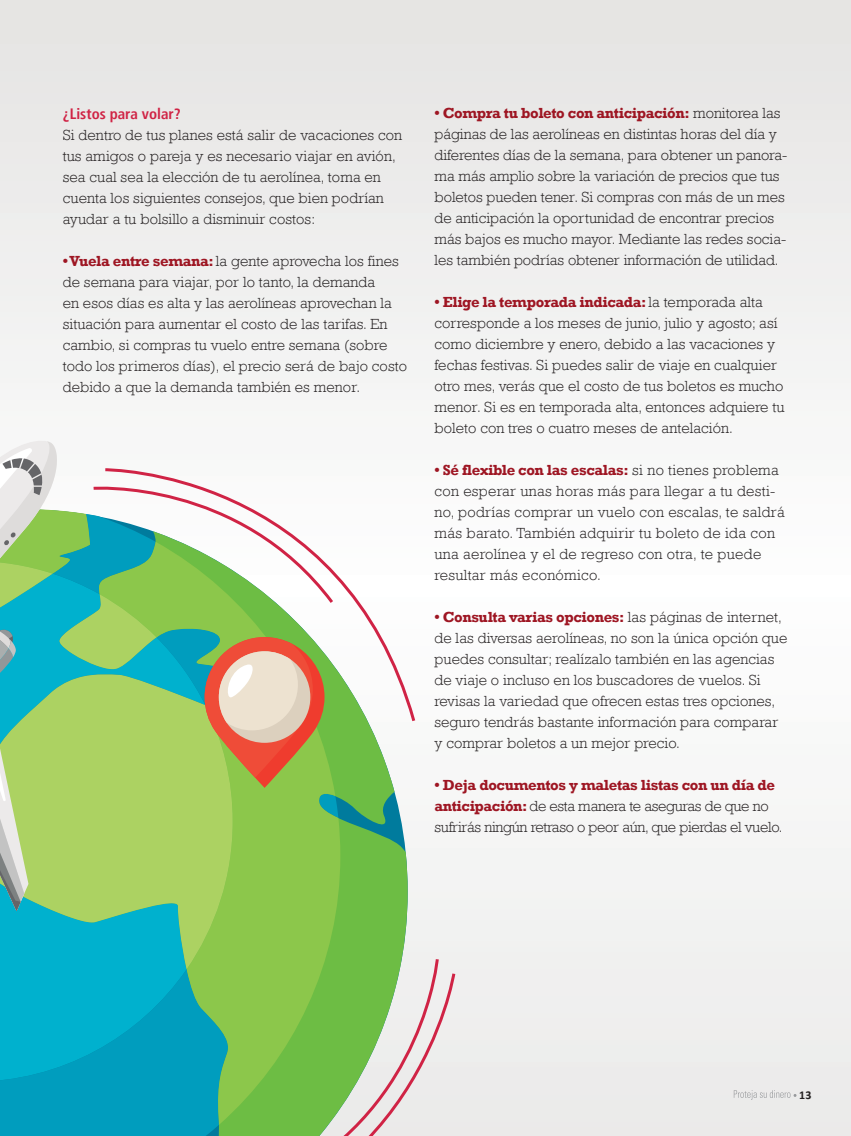
<style>
.page{position:relative;width:851px;height:1136px;background:#fff}
.page>*{position:absolute;margin:0;border:0;box-sizing:border-box;transform-origin:0 0}
.t1{font:300 15px/21px "Rockwell";letter-spacing:.005em;color:#231f20}
.t2{font:300 15px/21px "Rockwell";letter-spacing:-.02em;color:#231f20}
.t3{font:700 condensed 15px "Frutiger LT";color:#d02345}
.t4{font:700 12px "Calibri";color:#231f20}
.s1{font-weight:700;color:#9e1623}
</style>
<div class="page">
<div style="left:0;top:0;width:850px;height:1135px;background:linear-gradient(to right,#edeceb,#f4f4f3)"></div>
<svg style="left:733px;top:1090px;width:63px;height:9px"></svg>
<svg style="left:340px;top:724px;width:67px;height:232px;background:#75be63"></svg>
<svg style="left:90px;top:1081px;width:64px;height:54px"></svg>
<div style="left:0;top:1081px;width:90px;height:54px;background:#009dbe"></div>
<svg style="left:99px;top:724px;width:241px;height:400px;background:#61b96b"></svg>
<svg style="left:0;top:969px;width:205px;height:112px;background:#00acca"></svg>
<svg style="left:0;top:911px;width:233px;height:58px;background:#28b8ae"></svg>
<svg style="left:0;top:438px;width:338px;height:473px;background:#9dcb81"></svg>
<svg style="left:283px;top:956px;width:157px;height:14px"></svg>
<svg style="left:102px;top:466px;width:315px;height:258px"></svg>
<svg style="left:154px;top:970px;width:302px;height:165px;background:#82c28a"></svg>
<p class="t3" style="left:63px;top:105px;width:119px">¿Listos para volar?</p>
<p class="t1" style="left:63px;top:124px;width:341px">Si dentro de tus planes está salir de vacaciones con tus amigos o pareja y es necesario viajar en avión, sea cual sea la elección de tu aerolínea, toma en cuenta los siguientes consejos, que bien podrían ayudar a tu bolsillo a disminuir costos:</p>
<p class="t1" style="left:63px;top:250px;width:346px"><span class="s1">• Vuela entre semana:</span> la gente aprovecha los fines de semana para viajar, por lo tanto, la demanda<br>en esos días es alta y las aerolíneas aprovechan la situación para aumentar el costo de las tarifas. En cambio, si compras tu vuelo entre semana (sobre todo los primeros días), el precio será de bajo costo debido a que la demanda también es menor.</p>
<p class="t1" style="left:434px;top:102px;width:354px"><span class="s1">• Compra tu boleto con anticipación:</span> monitorea las páginas de las aerolíneas en distintas horas del día y diferentes días de la semana, para obtener un panora&shy;ma más amplio sobre la variación de precios que tus boletos pueden tener. Si compras con más de un mes de anticipación la oportunidad de encontrar precios más bajos es mucho mayor. Mediante las redes socia&shy;les también podrías obtener información de utilidad.</p>
<p class="t1" style="left:434px;top:291px;width:351px"><span class="s1">• Elige la temporada indicada:</span> la temporada alta corresponde a los meses de junio, julio y agosto; así como diciembre y enero, debido a las vacaciones y fechas festivas. Si puedes salir de viaje en cualquier otro mes, verás que el costo de tus boletos es mucho menor. Si es en temporada alta, entonces adquiere tu boleto con tres o cuatro meses de antelación.</p>
<p class="t1" style="left:434px;top:459px;width:352px"><span class="s1">• Sé flexible con las escalas:</span> si no tienes problema con esperar unas horas más para llegar a tu desti&shy;no, podrías comprar un vuelo con escalas, te saldrá más barato. También adquirir tu boleto de ida con una aerolínea y el de regreso con otra, te puede resultar más económico.</p>
<p class="t1" style="left:434px;top:606px;width:354px"><span class="s1">• Consulta varias opciones:</span> las páginas de internet, de las diversas aerolíneas, no son la única opción que puedes consultar; realízalo también en las agencias de viaje o incluso en los buscadores de vuelos. Si revisas la variedad que ofrecen estas tres opciones, seguro tendrás bastante información para comparar y comprar boletos a un mejor precio.</p>
<p class="t2" style="left:434px;top:774px;width:349px"><span class="s1">• Deja documentos y maletas listas con un día de anticipación:</span> de esta manera te aseguras de que no sufrirás ningún retraso o peor aún, que pierdas el vuelo.</p>
<p class="t4" style="left:799px;top:1086px;width:14px">13</p>
</div>
